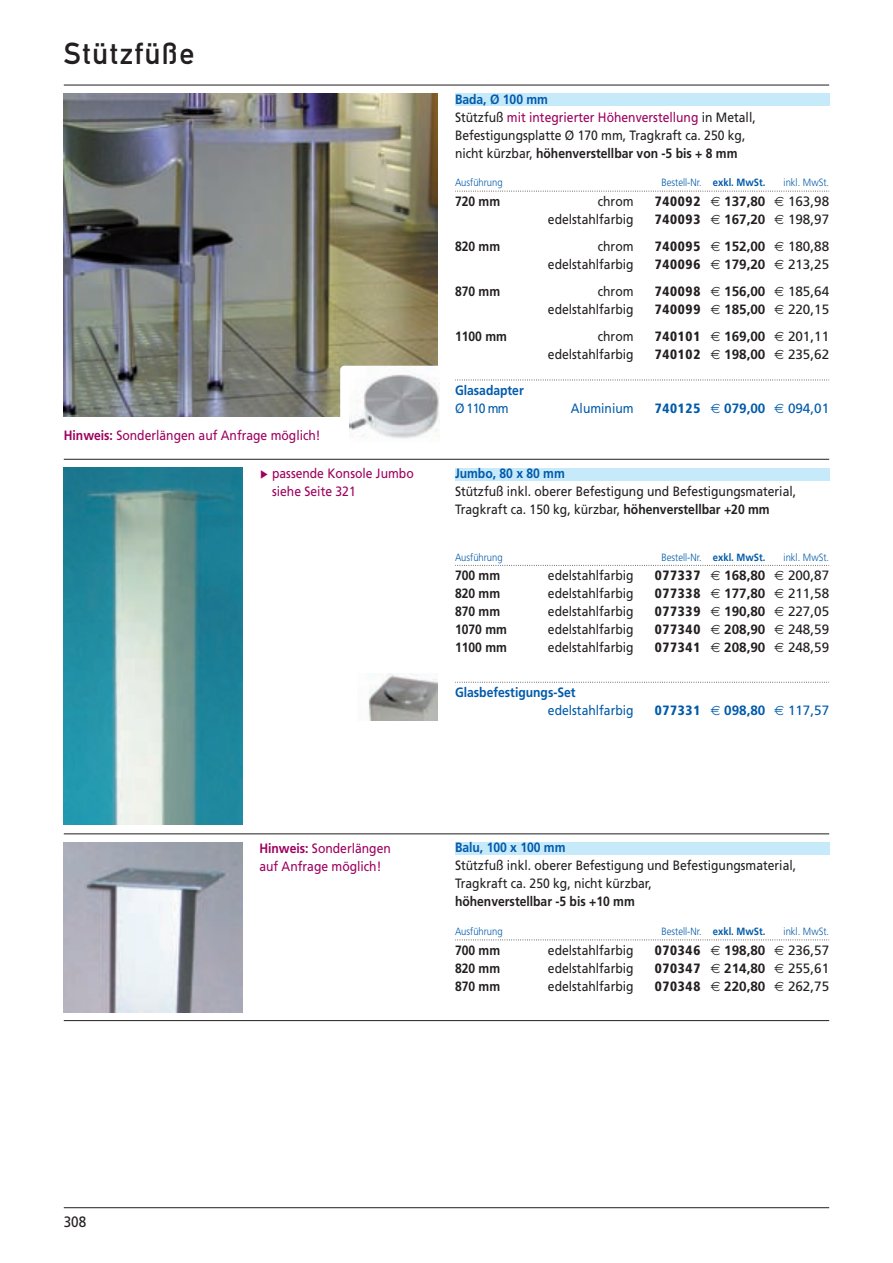
<style>
.page{position:relative;width:893px;height:1263px;background:#fff}
.page>*{position:absolute;margin:0;border:0;box-sizing:border-box;transform-origin:0 0}
.t1{font:30px "DIN Mittelschrift Alternate";letter-spacing:.05em;color:#231f20}
.t2{font:15px "Frutiger";color:#231f20;scale:.9 1}
.t3{font:13.5px/18px "Frutiger";color:#231f20;scale:.9 1}
.t4{font:13.5px/18px "Frutiger";color:#9e015e;scale:.9 1}
.t5{font:900 condensed 13.5px "Frutiger";letter-spacing:.05em;color:#231f20}
.t6{font:700 13.5px "Frutiger";color:#231f20}
.t7{font:13.5px "Frutiger";color:#231f20}
.t8{font:700 13.5px "Frutiger";color:#231f20;scale:.9 1}
.t9{font:700 13.5px/18px "Frutiger";color:#015aaa;scale:.9 1}
.t10{font:900 condensed 13.5px "Frutiger";letter-spacing:.05em;color:#015aaa}
.t11{font:700 13.5px "Frutiger";color:#015aaa}
.t12{font:13.5px "Frutiger";color:#015aaa}
.t13{font:13.5px "Frutiger";color:#015aaa;scale:.9 1}
.t14{font:300 10.5px "Frutiger";color:#015aaa;scale:.9 1}
.s1{font-weight:700}
.s2{font-weight:700;color:#015aaa}
.s3{color:#9e015e}
.s4{font-weight:400}
</style>
<div class="page">
<hr style="left:64px;top:85px;width:765px;height:1px;background:#231f20">
<hr style="left:64px;top:1207px;width:765px;height:1px;background:#231f20">
<hr style="left:64px;top:459px;width:765px;height:1px;background:#231f20">
<svg style="left:455px;top:380px;width:374px;height:1px"></svg>
<img style="left:64px;top:94px;width:374px;height:323px">
<div style="left:455px;top:94px;width:374px;height:12px;background:#c6eafa"></div>
<div style="left:340px;top:366px;width:111px;height:76px;background:#fff;border-radius:4px"></div>
<img style="left:350px;top:368px;width:89px;height:71px">
<hr style="left:64px;top:833px;width:765px;height:1px;background:#231f20">
<img style="left:64px;top:468px;width:178px;height:357px">
<img style="left:368px;top:673px;width:70px;height:47px">
<img style="left:64px;top:842px;width:178px;height:170px">
<svg style="left:455px;top:682px;width:374px;height:1px"></svg>
<div style="left:455px;top:468px;width:374px;height:12px;background:#c6eafa"></div>
<div style="left:455px;top:842px;width:374px;height:13px;background:#c6eafa"></div>
<hr style="left:64px;top:1020px;width:765px;height:1px;background:#231f20">
<svg style="left:455px;top:191px;width:374px;height:1px"></svg>
<svg style="left:455px;top:565px;width:374px;height:1px"></svg>
<svg style="left:455px;top:939px;width:374px;height:2px"></svg>
<p class="t1" style="left:64px;top:43px;width:132px">Stützfüße</p>
<p class="t4" style="left:64px;top:427px;width:287px"><span class="s1">Hinweis:</span> Sonderlängen auf Anfrage möglich!</p>
<p class="t4" style="left:272px;top:465px;width:159px;text-indent:-13px">▶ passende Konsole Jumbo siehe Seite 321</p>
<p class="t3" style="left:455px;top:91px;width:336px"><span class="s2">Bada, Ø 100 mm<br></span>Stützfuß <span class="s3">mit integrierter Höhenverstellung</span> in Metall, Befestigungsplatte Ø 170 mm, Tragkraft ca. 250 kg, nicht kürzbar, <span class="s1">höhenverstellbar von -5 bis + 8 mm</span></p>
<p class="t14" style="left:455px;top:179px;width:55px">Ausführung</p>
<p class="t14" style="left:662px;top:179px;width:117px">Bestell-Nr. <span class="s1">exkl. MwSt.</span></p>
<p class="t14" style="left:784px;top:179px;width:52px">inkl. MwSt.</p>
<p class="t8" style="left:455px;top:196px;width:52px">720 mm</p>
<p class="t3" style="left:598px;top:193px;width:41px">chrom</p>
<p class="t5" style="left:655px;top:196px;width:47px">740092</p>
<p class="t6" style="left:724px;top:196px;width:43px">137,80</p>
<p class="t7" style="left:788px;top:196px;width:43px">163,98</p>
<p class="t3" style="left:548px;top:211px;width:97px">edelstahlfarbig</p>
<p class="t5" style="left:655px;top:214px;width:47px">740093</p>
<p class="t6" style="left:724px;top:214px;width:43px">167,20</p>
<p class="t7" style="left:788px;top:214px;width:43px">198,97</p>
<p class="t8" style="left:455px;top:241px;width:52px">820 mm</p>
<p class="t3" style="left:598px;top:238px;width:41px">chrom</p>
<p class="t5" style="left:655px;top:241px;width:47px">740095</p>
<p class="t6" style="left:724px;top:241px;width:43px">152,00</p>
<p class="t7" style="left:788px;top:241px;width:43px">180,88</p>
<p class="t3" style="left:548px;top:256px;width:97px">edelstahlfarbig</p>
<p class="t5" style="left:655px;top:259px;width:47px">740096</p>
<p class="t6" style="left:724px;top:259px;width:43px">179,20</p>
<p class="t7" style="left:788px;top:259px;width:43px">213,25</p>
<p class="t8" style="left:455px;top:286px;width:52px">870 mm</p>
<p class="t3" style="left:598px;top:283px;width:41px">chrom</p>
<p class="t5" style="left:655px;top:286px;width:47px">740098</p>
<p class="t6" style="left:724px;top:286px;width:43px">156,00</p>
<p class="t7" style="left:788px;top:286px;width:43px">185,64</p>
<p class="t3" style="left:548px;top:301px;width:97px">edelstahlfarbig</p>
<p class="t5" style="left:655px;top:304px;width:47px">740099</p>
<p class="t6" style="left:724px;top:304px;width:43px">185,00</p>
<p class="t7" style="left:788px;top:304px;width:43px">220,15</p>
<p class="t8" style="left:455px;top:331px;width:59px">1100 mm</p>
<p class="t3" style="left:598px;top:328px;width:41px">chrom</p>
<p class="t5" style="left:655px;top:331px;width:47px">740101</p>
<p class="t6" style="left:724px;top:331px;width:43px">169,00</p>
<p class="t7" style="left:788px;top:331px;width:43px">201,11</p>
<p class="t3" style="left:548px;top:346px;width:97px">edelstahlfarbig</p>
<p class="t5" style="left:655px;top:349px;width:47px">740102</p>
<p class="t6" style="left:724px;top:349px;width:43px">198,00</p>
<p class="t7" style="left:788px;top:349px;width:43px">235,62</p>
<p class="t9" style="left:455px;top:382px;width:78px">Glasadapter<br><span class="s4">Ø 110 mm</span></p>
<p class="t13" style="left:571px;top:403px;width:71px">Aluminium</p>
<p class="t10" style="left:655px;top:403px;width:47px">740125</p>
<p class="t11" style="left:724px;top:403px;width:43px">079,00</p>
<p class="t12" style="left:788px;top:403px;width:43px">094,01</p>
<p class="t3" style="left:455px;top:465px;width:381px"><span class="s2">Jumbo, 80 x 80 mm<br></span>Stützfuß inkl. oberer Befestigung und Befestigungsmaterial,<br>Tragkraft ca. 150 kg, kürzbar, <span class="s1">höhenverstellbar +20 mm</span></p>
<p class="t14" style="left:455px;top:553px;width:55px">Ausführung</p>
<p class="t14" style="left:662px;top:553px;width:117px">Bestell-Nr. <span class="s1">exkl. MwSt.</span></p>
<p class="t14" style="left:784px;top:553px;width:52px">inkl. MwSt.</p>
<p class="t8" style="left:455px;top:570px;width:52px">700 mm</p>
<p class="t3" style="left:548px;top:567px;width:97px">edelstahlfarbig</p>
<p class="t5" style="left:655px;top:570px;width:47px">077337</p>
<p class="t6" style="left:724px;top:570px;width:43px">168,80</p>
<p class="t7" style="left:788px;top:570px;width:43px">200,87</p>
<p class="t8" style="left:455px;top:588px;width:52px">820 mm</p>
<p class="t3" style="left:548px;top:585px;width:97px">edelstahlfarbig</p>
<p class="t5" style="left:655px;top:588px;width:47px">077338</p>
<p class="t6" style="left:724px;top:588px;width:43px">177,80</p>
<p class="t7" style="left:788px;top:588px;width:43px">211,58</p>
<p class="t8" style="left:455px;top:606px;width:52px">870 mm</p>
<p class="t3" style="left:548px;top:603px;width:97px">edelstahlfarbig</p>
<p class="t5" style="left:655px;top:606px;width:47px">077339</p>
<p class="t6" style="left:724px;top:606px;width:43px">190,80</p>
<p class="t7" style="left:788px;top:606px;width:43px">227,05</p>
<p class="t8" style="left:455px;top:624px;width:59px">1070 mm</p>
<p class="t3" style="left:548px;top:621px;width:97px">edelstahlfarbig</p>
<p class="t5" style="left:655px;top:624px;width:47px">077340</p>
<p class="t6" style="left:724px;top:624px;width:43px">208,90</p>
<p class="t7" style="left:788px;top:624px;width:43px">248,59</p>
<p class="t8" style="left:455px;top:642px;width:59px">1100 mm</p>
<p class="t3" style="left:548px;top:639px;width:97px">edelstahlfarbig</p>
<p class="t5" style="left:655px;top:642px;width:47px">077341</p>
<p class="t6" style="left:724px;top:642px;width:43px">208,90</p>
<p class="t7" style="left:788px;top:642px;width:43px">248,59</p>
<p class="t9" style="left:548px;top:684px;width:97px;text-indent:-93px">Glasbefestigungs-Set <span class="s4">edelstahlfarbig</span></p>
<p class="t10" style="left:655px;top:705px;width:47px">077331</p>
<p class="t11" style="left:724px;top:705px;width:43px">098,80</p>
<p class="t12" style="left:788px;top:705px;width:43px">117,57</p>
<p class="t4" style="left:259px;top:840px;width:148px"><span class="s1">Hinweis:</span> Sonderlängen auf Anfrage möglich!</p>
<p class="t3" style="left:455px;top:840px;width:381px"><span class="s2">Balu, 100 x 100 mm<br></span>Stützfuß inkl. oberer Befestigung und Befestigungsmaterial, Tragkraft ca. 250 kg, nicht kürzbar,<br><span class="s1">höhenverstellbar -5 bis +10 mm</span></p>
<p class="t8" style="left:455px;top:944px;width:52px">700 mm</p>
<p class="t3" style="left:548px;top:942px;width:97px">edelstahlfarbig</p>
<p class="t5" style="left:655px;top:944px;width:47px">070346</p>
<p class="t6" style="left:724px;top:944px;width:43px">198,80</p>
<p class="t7" style="left:788px;top:944px;width:43px">236,57</p>
<p class="t8" style="left:455px;top:962px;width:52px">820 mm</p>
<p class="t3" style="left:548px;top:960px;width:97px">edelstahlfarbig</p>
<p class="t5" style="left:655px;top:962px;width:47px">070347</p>
<p class="t6" style="left:724px;top:962px;width:43px">214,80</p>
<p class="t7" style="left:788px;top:962px;width:43px">255,61</p>
<p class="t8" style="left:455px;top:980px;width:52px">870 mm</p>
<p class="t3" style="left:548px;top:978px;width:97px">edelstahlfarbig</p>
<p class="t5" style="left:655px;top:980px;width:47px">070348</p>
<p class="t6" style="left:724px;top:980px;width:43px">220,80</p>
<p class="t7" style="left:788px;top:980px;width:43px">262,75</p>
<p class="t14" style="left:455px;top:927px;width:55px">Ausführung</p>
<p class="t14" style="left:662px;top:927px;width:117px">Bestell-Nr. <span class="s1">exkl. MwSt.</span></p>
<p class="t14" style="left:784px;top:927px;width:52px">inkl. MwSt.</p>
<p class="t2" style="left:64px;top:1216px;width:26px">308</p>
</div>
